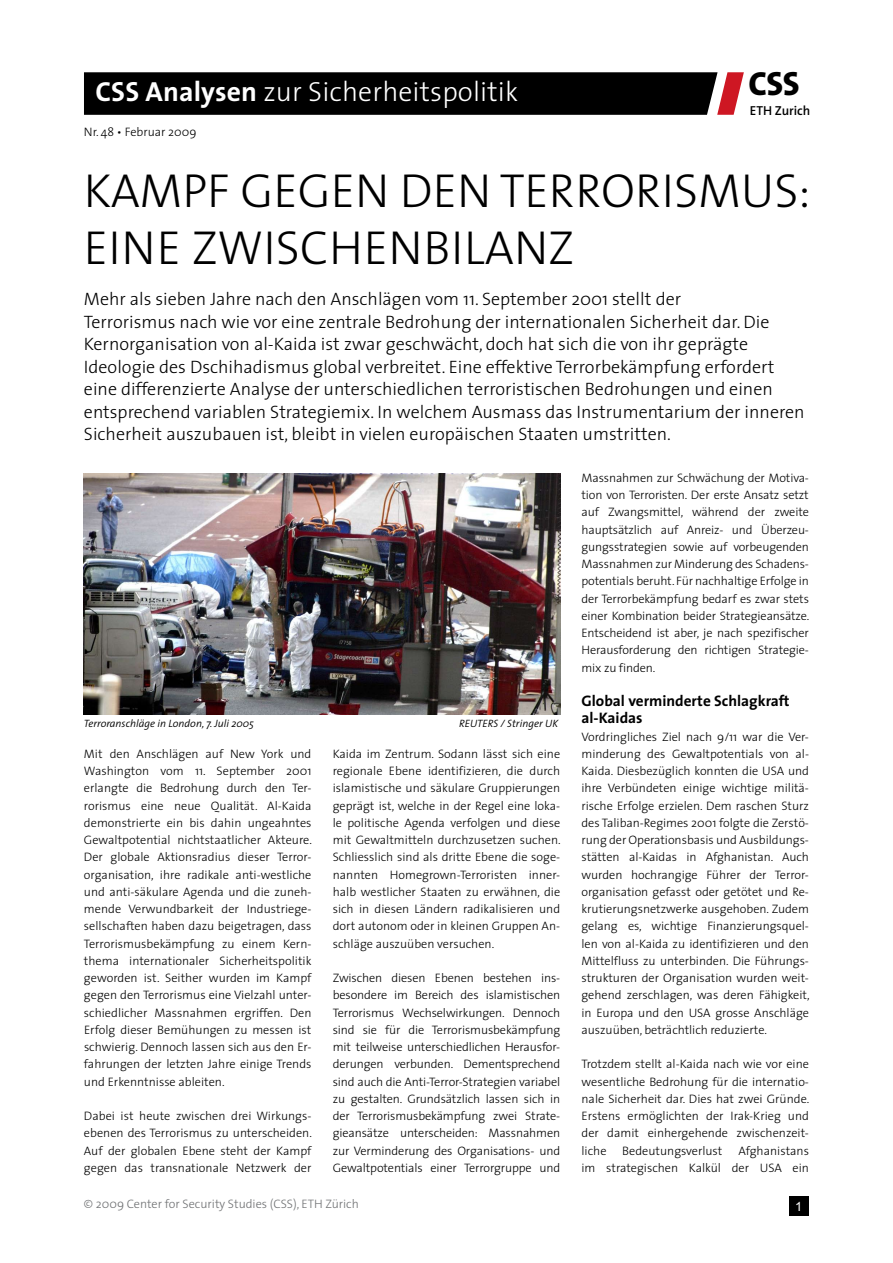
<style>
.page{position:relative;width:893px;height:1263px;background:#fff}
.page>*{position:absolute;margin:0;border:0;box-sizing:border-box;transform-origin:0 0}
.t1{font:300 48px/57px "The Sans";color:#000}
.t2{font:800 33.75px "The Sans";color:#000}
.t3{font:300 27.75px "The Sans";letter-spacing:.005em;color:#fff}
.t4{font:300 18px/22.5px "The Sans";color:#000}
.t5{font:700 15.3px/17.2px "The Sans";color:#000}
.t6{font:600 13.05px "The Sans";color:#000}
.t7{font:300 12.3px/17.2px "The Sans";letter-spacing:-.005em;color:#000;text-align:justify}
.t8{font:300 12.3px "The Sans";color:#6d6f71}
.t9{font:italic 300 10.65px "The Sans";color:#000}
.s1{font-weight:700}
</style>
<div class="page">
<img style="left:84px;top:473px;width:476px;height:242px">
<div style="left:789px;top:1196px;width:20px;height:20px;background:#000"></div>
<svg style="left:84px;top:72px;width:660px;height:43px;background:#0d0909"></svg>
<h3 class="t3" style="left:95px;top:69px;width:424px"><span class="s1">CSS Analysen</span> zur Sicherheitspolitik</h3>
<h2 class="t2" style="left:748px;top:55px;width:53px">CSS</h2>
<p class="t6" style="left:750px;top:99px;width:62px">ETH Zurich</p>
<p class="t7" style="left:84px;top:123px;width:114px">Nr. 48 • Februar 2009</p>
<h1 class="t1" style="left:84px;top:160px;width:728px">Kampf gegen den Terrorismus:<br>Ein e Zwischen bilanz</h1>
<p class="t4" style="left:84px;top:287px;width:722px">Mehr als sieben Jahre nach den Anschlägen vom 11. September 2001 stellt der<br>Terrorismus nach wie vor eine zentrale Bedrohung der internationalen Sicherheit dar. Die Kernorganisation von al-Kaida ist zwar geschwächt, doch hat sich die von ihr geprägte Ideologie des Dschihadismus global verbreitet. Eine effektive Terrorbekämpfung erfordert eine differenzierte Analyse der unterschiedlichen terroristischen Bedrohungen und einen entsprechend variablen Strategiemix. I n welchem Ausmass das I nstrumentarium der inneren Sicherheit auszubauen ist, bleibt in vielen europäischen Staaten umstritten.</p>
<p class="t9" style="left:84px;top:715px;width:172px">Terroranschläge in London, 7. Juli 2005</p>
<p class="t9" style="left:459px;top:715px;width:101px">REUTERS / Stringer UK</p>
<p class="t7" style="left:84px;top:745px;width:229px">Mit den Anschlägen auf New York und Washington vom 11. September 2001 erlangte die Bedrohung durch den Ter&shy;rorismus eine neue Qualität. Al-Kaida demonstrierte ein bis dahin ungeahntes Gewaltpotential nichtstaatlicher Akteure.<br>Der globale Aktionsradius dieser Terror&shy;organisation, ihre radikale anti-westliche und anti-säkulare Agenda und die zuneh&shy;mende Verwundbarkeit der I ndustriege&shy;sellschaften haben dazu beigetragen, dass Terrorismusbekämpfung zu einem Kern&shy;thema internationaler Sicherheitspolitik geworden ist. Seither wurden im Kampf gegen den Terrorismus eine Vielzahl unter&shy;schiedlicher Massnahmen ergriffen. Den E rfolg dieser Bemühungen zu messen ist schwierig. Dennoch lassen sich aus den E r&shy;fahrungen der letzten Jahre einige Trends und E rkenntnisse ableiten.</p>
<p class="t7" style="left:84px;top:1107px;width:229px">Dabei ist heute zwischen drei Wirkungs&shy;ebenen des Terrorismus zu unterscheiden.<br>Auf der globalen E bene steht der Kampf gegen das transnationale Netzwerk der</p>
<p class="t7" style="left:333px;top:745px;width:229px">Kaida im Zentrum. Sodann lässt sich eine regionale E bene identifizieren, die durch islamistische und säkulare Gruppierungen geprägt ist, welche in der Regel eine loka&shy;le politische Agenda verfolgen und diese mit Gewaltmitteln durchzusetzen suchen.<br>Schliesslich sind als dritte E bene die soge&shy;nannten Homegrown-Terroristen inner&shy;halb westlicher Staaten zu erwähnen, die sich in diesen Ländern radikalisieren und dort autonom oder in kleinen Gruppen An&shy;schläge auszuüben versuchen.</p>
<p class="t7" style="left:333px;top:969px;width:229px">Zwischen diesen E benen bestehen ins&shy;besondere im Bereich des islamistischen Terrorismus Wechselwirkungen. Dennoch sind sie für die Terrorismusbekämpfung mit teilweise unterschiedlichen Herausfor&shy;derungen verbunden. Dementsprechend sind auch die Anti-Terror-Strategien variabel zu gestalten. Grundsätzlich lassen sich in der Terrorismusbekämpfung zwei Strate&shy;gieansätze unterscheiden: Massnahmen zur Verminderung des Organisations- und Gewaltpotentials einer Terrorgruppe und</p>
<p class="t8" style="left:84px;top:1194px;width:276px">© 2009 Center for Security Studies (CSS), ETH Zürich</p>
<p class="t7" style="left:581px;top:469px;width:229px">Massnahmen zur Schwächung der Motiva&shy;tion von Terroristen. Der erste Ansatz setzt auf Zwangsmittel, während der zweite hauptsätzlich auf Anreiz- und Überzeu&shy;gungsstrategien sowie auf vorbeugenden Massnahmen zur Minderung des Schadens&shy;potentials beruht. Für nachhaltige E rfolge in der Terrorbekämpfung bedarf es zwar stets einer Kombination beider Strategieansätze.<br>E ntscheidend ist aber, je nach spezifischer Herausforderung den richtigen Strategie&shy;mix zu finden.</p>
<p class="t5" style="left:581px;top:692px;width:210px">Global verminderte Schlagkraft al-Kaidas</p>
<p class="t7" style="left:581px;top:727px;width:229px">Vordringliches Ziel nach 9/11 war die Ver&shy;minderung des Gewaltpotentials von al-Kaida. Diesbezüglich konnten die USA</p>
<p class="t7" style="left:581px;top:762px;width:230px;text-indent:206px">und ihre Verbündeten einige wichtige militä&shy;rische E rfolge erzielen. Dem raschen Sturz des Taliban-Regimes 2001 folgte die Zerstö&shy;rung der Operationsbasis und Ausbildungs&shy;stätten al-Kaidas in Afghanistan. Auch wurden hochrangige Führer der Terror&shy;organisation gefasst oder getötet und Re&shy;krutierungsnetzwerke ausgehoben. Zudem gelang es, wichtige Finanzierungsquel&shy;len von al-Kaida zu identifizieren und den Mittelfluss zu unterbinden. Die Führungs&shy;strukturen der Organisation wurden weit&shy;gehend zerschlagen, was deren Fähigkeit, in E uropa und den USA</p>
<p class="t7" style="left:581px;top:1003px;width:229px;text-indent:134px">grosse Anschläge auszuüben, beträchtlich reduzierte.</p>
<p class="t7" style="left:581px;top:1055px;width:229px">Trotzdem stellt al-Kaida nach wie vor eine wesentliche Bedrohung für die internatio&shy;nale Sicherheit dar. Dies hat zwei Gründe.<br>E rstens ermöglichten der I rak-Krieg und der damit einhergehende zwischenzeit&shy;liche</p>
<p class="t7" style="left:581px;top:1141px;width:229px;text-indent:157px">Afghanistans im strategischen Kalkül der USA</p>
<p class="t7" style="left:622px;top:1141px;width:102px">Bedeutungsverlust</p>
<p class="t7" style="left:792px;top:1159px;width:18px">ein</p>
</div>
